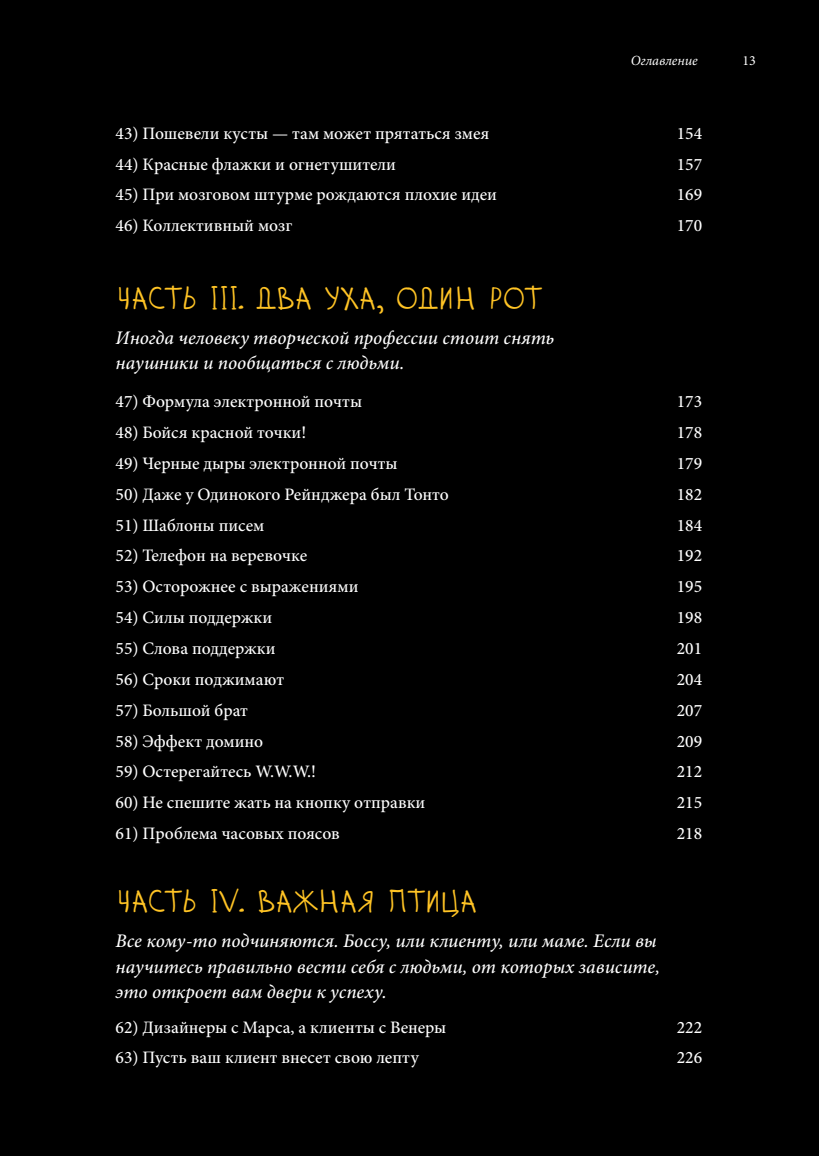
<style>
.page{position:relative;width:819px;height:1156px;background:#000}
.page>*{position:absolute;margin:0;border:0;box-sizing:border-box;transform-origin:0 0}
.t1{font:31.5px "Zhizn";letter-spacing:-.06em;color:#ffc425}
.t2{font:italic 500 19.25px/25.4px "Minion Pro";color:#fff}
.t3{font:500 17.5px "Minion Pro";color:#fff}
.t4{font:italic 14px "Minion Pro";color:#fff}
.t5{font:14px "Minion Pro";color:#fff}
</style>
<div class="page">
<p class="t4" style="left:631px;top:51px;width:68px">Оглавление</p>
<p class="t5" style="left:742px;top:51px;width:15px">13</p>
<p class="t3" style="left:116px;top:121px;width:375px">43) Пошевели кусты — там может прятаться змея</p>
<p class="t3" style="left:676px;top:121px;width:27px">154</p>
<p class="t3" style="left:116px;top:152px;width:282px">44) Красные флажки и огнетушители</p>
<p class="t3" style="left:676px;top:152px;width:27px">157</p>
<p class="t3" style="left:116px;top:183px;width:383px">45) При мозговом штурме рождаются плохие идеи</p>
<p class="t3" style="left:676px;top:183px;width:27px">169</p>
<p class="t3" style="left:116px;top:214px;width:178px">46) Коллективный мозг</p>
<p class="t3" style="left:676px;top:214px;width:27px">170</p>
<h1 class="t1" style="left:116px;top:280px;width:428px">Часть III. Два уха, один рот</h1>
<p class="t2" style="left:116px;top:325px;width:440px">Иногда человеку творческой профессии стоит снять наушники и пообщаться с людьми.</p>
<p class="t3" style="left:116px;top:390px;width:248px">47) Формула электронной почты</p>
<p class="t3" style="left:676px;top:390px;width:27px">173</p>
<p class="t3" style="left:116px;top:421px;width:192px">48) Бойся красной точки!</p>
<p class="t3" style="left:676px;top:421px;width:27px">178</p>
<p class="t3" style="left:116px;top:451px;width:284px">49) Черные дыры электронной почты</p>
<p class="t3" style="left:676px;top:451px;width:27px">179</p>
<p class="t3" style="left:116px;top:482px;width:335px">50) Даже у Одинокого Рейнджера был Тонто</p>
<p class="t3" style="left:676px;top:482px;width:27px">182</p>
<p class="t3" style="left:116px;top:513px;width:150px">51) Шаблоны писем</p>
<p class="t3" style="left:676px;top:513px;width:27px">184</p>
<p class="t3" style="left:116px;top:544px;width:193px">52) Телефон на веревочке</p>
<p class="t3" style="left:676px;top:544px;width:27px">192</p>
<p class="t3" style="left:116px;top:575px;width:244px">53) Осторожнее с выражениями</p>
<p class="t3" style="left:676px;top:575px;width:27px">195</p>
<p class="t3" style="left:116px;top:606px;width:158px">54) Силы поддержки</p>
<p class="t3" style="left:676px;top:606px;width:27px">198</p>
<p class="t3" style="left:116px;top:636px;width:161px">55) Слова поддержки</p>
<p class="t3" style="left:676px;top:636px;width:27px">201</p>
<p class="t3" style="left:116px;top:667px;width:170px">56) Сроки поджимают</p>
<p class="t3" style="left:676px;top:667px;width:27px">204</p>
<p class="t3" style="left:116px;top:698px;width:134px">57) Большой брат</p>
<p class="t3" style="left:676px;top:698px;width:27px">207</p>
<p class="t3" style="left:116px;top:729px;width:149px">58) Эффект домино</p>
<p class="t3" style="left:676px;top:729px;width:27px">209</p>
<p class="t3" style="left:116px;top:760px;width:202px">59) Остерегайтесь W.W.W.!</p>
<p class="t3" style="left:676px;top:760px;width:27px">212</p>
<p class="t3" style="left:116px;top:791px;width:311px">60) Не спешите жать на кнопку отправки</p>
<p class="t3" style="left:676px;top:791px;width:27px">215</p>
<p class="t3" style="left:116px;top:821px;width:226px">61) Проблема часовых поясов</p>
<p class="t3" style="left:676px;top:821px;width:27px">218</p>
<h1 class="t1" style="left:116px;top:884px;width:364px">Часть IV. Важная птица</h1>
<p class="t2" style="left:116px;top:928px;width:546px">Все кому-то подчиняются. Боссу, или клиенту, или маме. Если вы научитесь правильно вести себя с людьми, от которых зависите, это откроет вам двери к успеху.</p>
<p class="t3" style="left:116px;top:1015px;width:332px">62) Дизайнеры с Марса, а клиенты с Венеры</p>
<p class="t3" style="left:676px;top:1015px;width:27px">222</p>
<p class="t3" style="left:116px;top:1045px;width:305px">63) Пусть ваш клиент внесет свою лепту</p>
<p class="t3" style="left:676px;top:1045px;width:27px">226</p>
</div>
